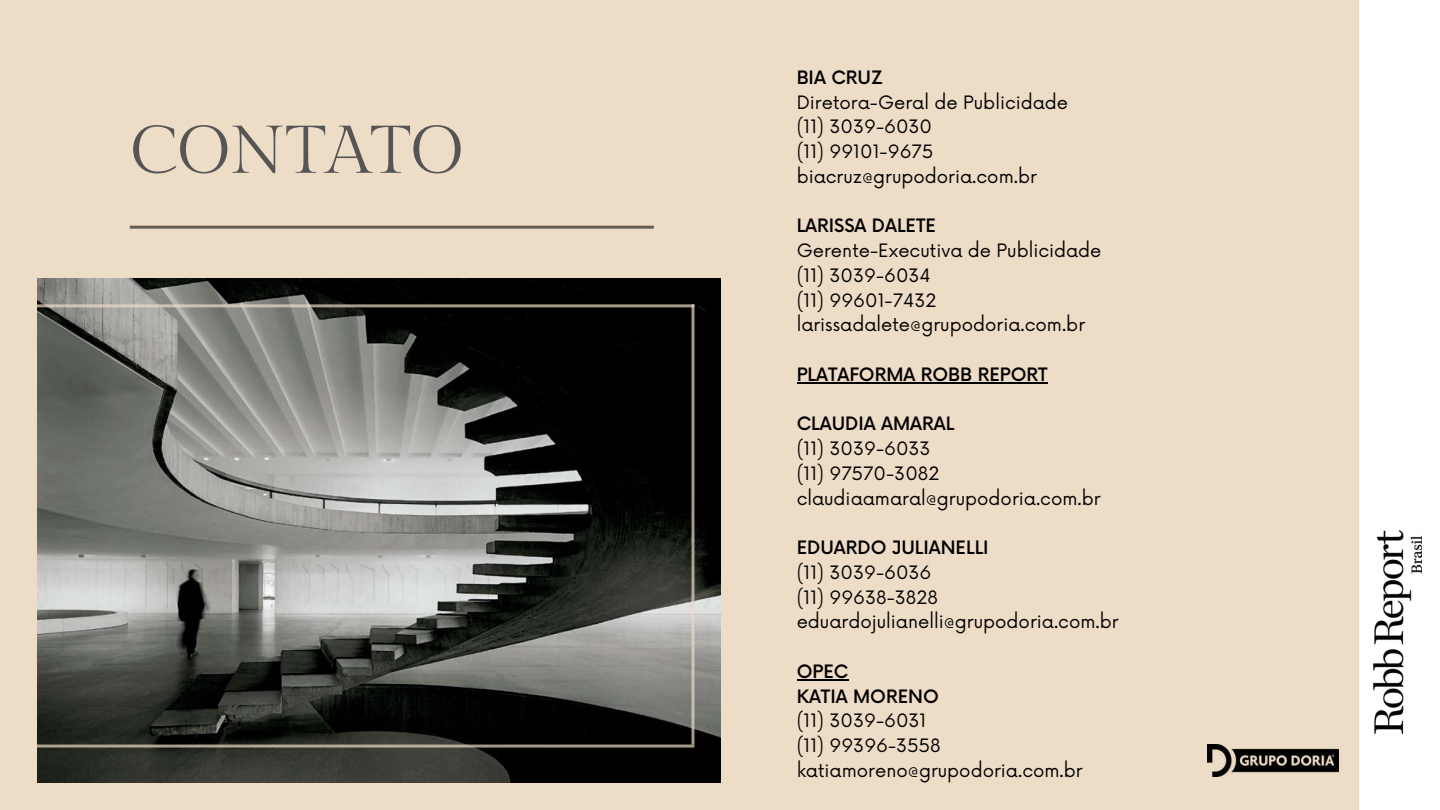
<style>
.page{position:relative;width:1440px;height:810px;background:#eddcc6}
.page>*{position:absolute;margin:0;border:0;box-sizing:border-box;transform-origin:0 0}
.t1{font:67.3px "Gilda Display";color:#555}
.t2{font:18px/24.8px "Now";color:#000}
.t3{font:500 18px/24.8px "Now";color:#000}
</style>
<div class="page">
<div style="left:1359px;top:0;width:81px;height:810px;background:#fff"></div>
<hr style="left:130px;top:226px;width:524px;height:3px;background:#666053">
<img style="left:1373px;top:531px;width:49px;height:202px">
<img style="left:38px;top:278px;width:682px;height:504px">
<hr style="left:691px;top:304px;width:3px;height:441px;background:#eddcc6">
<hr style="left:0;top:304px;width:694px;height:3px;background:#eddcc6">
<hr style="left:0;top:745px;width:694px;height:3px;background:#eddcc6">
<img style="left:1208px;top:745px;width:131px;height:31px">
<hr style="left:797px;top:382px;width:251px;height:2px;background:#000">
<hr style="left:797px;top:679px;width:51px;height:2px;background:#000">
<h1 class="t1" style="left:130px;top:113px;width:335px">CONTATO</h1>
<p class="t3" style="left:797px;top:66px;width:88px">BIA CRUZ</p>
<p class="t2" style="left:797px;top:91px;width:273px">Diretora-Geral de Publicidade (11) 3039-6030<br>(11) 99101-9675 biacruz@grupodoria.com.br</p>
<p class="t3" style="left:797px;top:215px;width:141px">LARISSA DALETE</p>
<p class="t2" style="left:797px;top:239px;width:306px">Gerente-Executiva de Publicidade (11) 3039-6034<br>(11) 99601-7432 larissadalete@grupodoria.com.br</p>
<p class="t3" style="left:797px;top:363px;width:252px">PLATAFORMA ROBB REPORT</p>
<p class="t3" style="left:797px;top:413px;width:159px">CLAUDIA AMARAL</p>
<p class="t2" style="left:797px;top:437px;width:306px">(11) 3039-6033<br>(11) 97570-3082 claudiaamaral@grupodoria.com.br</p>
<p class="t3" style="left:797px;top:536px;width:193px">EDUARDO JULIANELLI</p>
<p class="t2" style="left:797px;top:561px;width:324px">(11) 3039-6036<br>(11) 99638-3828 eduardojulianelli@grupodoria.com.br</p>
<p class="t3" style="left:797px;top:660px;width:144px">OPEC<br>KATIA MORENO</p>
<p class="t2" style="left:797px;top:709px;width:288px">(11) 3039-6031<br>(11) 99396-3558 katiamoreno@grupodoria.com.br</p>
</div>
